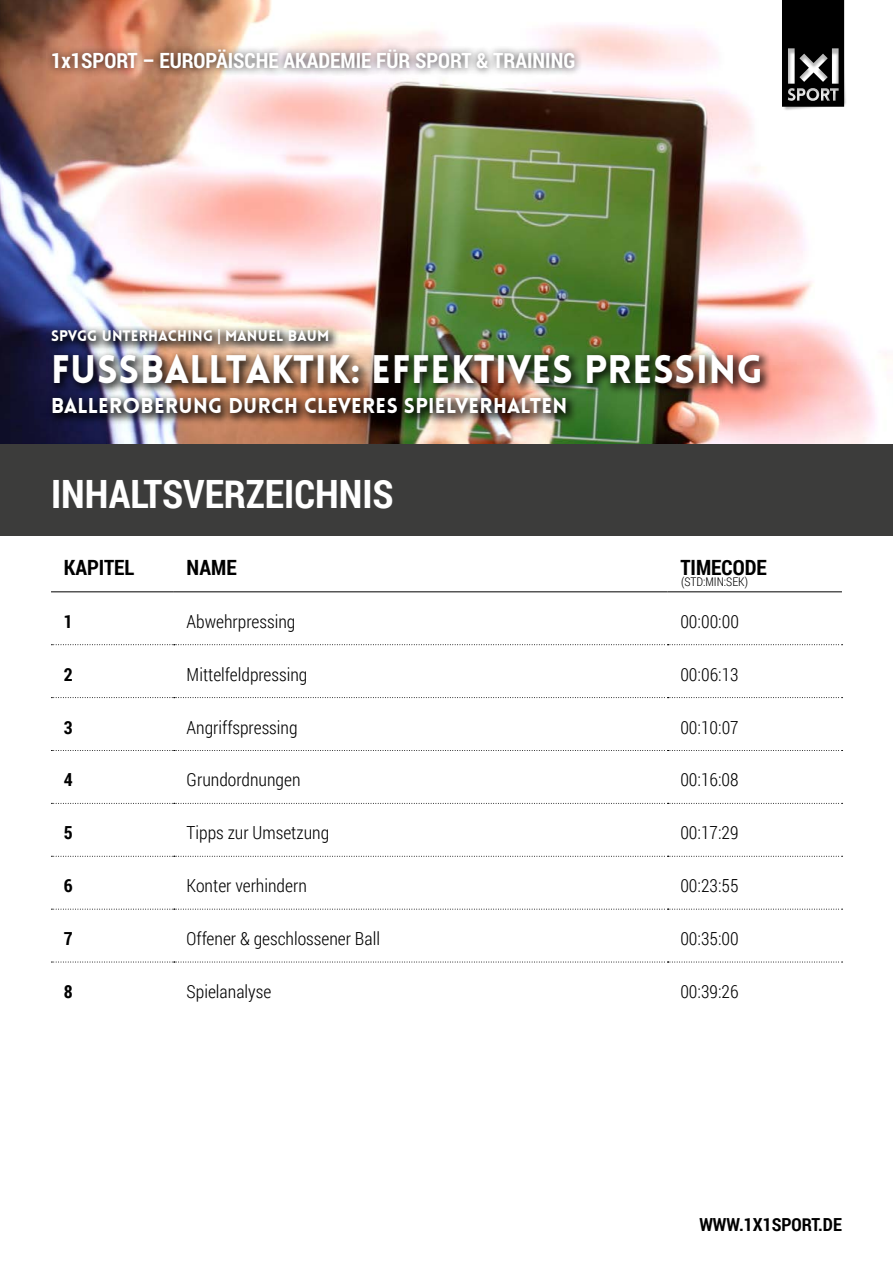
<style>
.page{position:relative;width:893px;height:1263px;background:#fff}
.page>*{position:absolute;margin:0;border:0;box-sizing:border-box;transform-origin:0 0}
.t1{font:900 39px "Lovelo";letter-spacing:.015em;color:#fff}
.t2{font:700 39px "Roboto Condensed";color:#fff}
.t3{font:700 21px "Roboto Condensed";color:#fff}
.t4{font:900 21px "Lovelo";letter-spacing:.015em;color:#fff}
.t5{font:700 21px "Roboto Condensed";color:#000}
.t6{font:300 18px "Roboto Condensed";color:#000}
.t7{font:700 18px "Roboto Condensed";color:#000}
.t8{font:900 15px "Lovelo";letter-spacing:.015em;color:#fff}
.t9{font:300 12px "Roboto Condensed";color:#000}
.s1{font-family:"Helvetica Neue LT Std";font-weight:700}
</style>
<div class="page">
<img style="left:0;top:0;width:876px;height:444px">
<div style="left:45px;top:323px;width:727px;height:102px;background:#000;opacity:.75"></div>
<svg style="left:51px;top:962px;width:792px;height:1px"></svg>
<svg style="left:51px;top:644px;width:792px;height:1px"></svg>
<svg style="left:51px;top:697px;width:792px;height:1px"></svg>
<svg style="left:51px;top:750px;width:792px;height:1px"></svg>
<svg style="left:51px;top:803px;width:792px;height:1px"></svg>
<svg style="left:51px;top:856px;width:792px;height:1px"></svg>
<svg style="left:51px;top:909px;width:792px;height:1px"></svg>
<hr style="left:51px;top:591px;width:123px;height:1px;background:#000">
<hr style="left:174px;top:591px;width:494px;height:1px;background:#000">
<hr style="left:668px;top:591px;width:174px;height:1px;background:#000">
<div style="left:0;top:444px;width:893px;height:92px;background:#3c3c3b"></div>
<img style="left:778px;top:8px;width:74px;height:108px">
<svg style="left:782px;top:0;width:62px;height:107px;background:#282828"></svg>
<div style="left:44px;top:41px;width:539px;height:35px;background:#000;opacity:.75"></div>
<p class="t3" style="left:51px;top:46px;width:526px">1x1SPORT – EUROPÄISCHE AKADEMIE FÜR SPORT &amp; TRAINING</p>
<p class="t8" style="left:51px;top:327px;width:280px">SPVGG UNTERHACHING <span class="s1">|</span> MANUEL BAUM</p>
<h1 class="t1" style="left:51px;top:345px;width:714px">FUSSBALLTAKTIK: EFFEKTIVES PRESSING</h1>
<p class="t4" style="left:51px;top:393px;width:518px">BALLEROBERUNG DURCH CLEVERES SPIELVERHALTEN</p>
<h1 class="t2" style="left:51px;top:466px;width:344px">INHALTSVERZEICHNIS</h1>
<p class="t5" style="left:64px;top:553px;width:72px">KAPITEL</p>
<p class="t5" style="left:187px;top:553px;width:52px">NAME</p>
<p class="t5" style="left:680px;top:553px;width:88px">TIMECODE</p>
<p class="t7" style="left:64px;top:609px;width:10px">1</p>
<p class="t6" style="left:187px;top:609px;width:110px">Abwehrpressing</p>
<p class="t6" style="left:680px;top:609px;width:60px">00:00:00</p>
<p class="t7" style="left:64px;top:661px;width:10px">2</p>
<p class="t6" style="left:187px;top:662px;width:122px">Mittelfeldpressing</p>
<p class="t6" style="left:680px;top:662px;width:60px">00:06:13</p>
<p class="t7" style="left:64px;top:714px;width:10px">3</p>
<p class="t6" style="left:187px;top:715px;width:112px">Angriffspressing</p>
<p class="t6" style="left:680px;top:715px;width:60px">00:10:07</p>
<p class="t7" style="left:64px;top:767px;width:10px">4</p>
<p class="t6" style="left:187px;top:767px;width:115px">Grundordnungen</p>
<p class="t6" style="left:680px;top:767px;width:60px">00:16:08</p>
<p class="t7" style="left:64px;top:820px;width:10px">5</p>
<p class="t6" style="left:187px;top:820px;width:144px">Tipps zur Umsetzung</p>
<p class="t6" style="left:680px;top:820px;width:60px">00:17:29</p>
<p class="t7" style="left:64px;top:873px;width:10px">6</p>
<p class="t6" style="left:187px;top:873px;width:122px">Konter verhindern</p>
<p class="t6" style="left:680px;top:873px;width:60px">00:23:55</p>
<p class="t7" style="left:64px;top:926px;width:10px">7</p>
<p class="t6" style="left:187px;top:926px;width:195px">Offener &amp; geschlossener Ball</p>
<p class="t6" style="left:680px;top:926px;width:60px">00:35:00</p>
<p class="t7" style="left:64px;top:979px;width:10px">8</p>
<p class="t6" style="left:187px;top:979px;width:86px">Spielanalyse</p>
<p class="t6" style="left:680px;top:979px;width:60px">00:39:26</p>
<p class="t9" style="left:681px;top:574px;width:68px">(STD:MIN:SEK)</p>
<p class="t7" style="left:699px;top:1212px;width:144px">WWW.1X1SPORT.DE</p>
</div>
